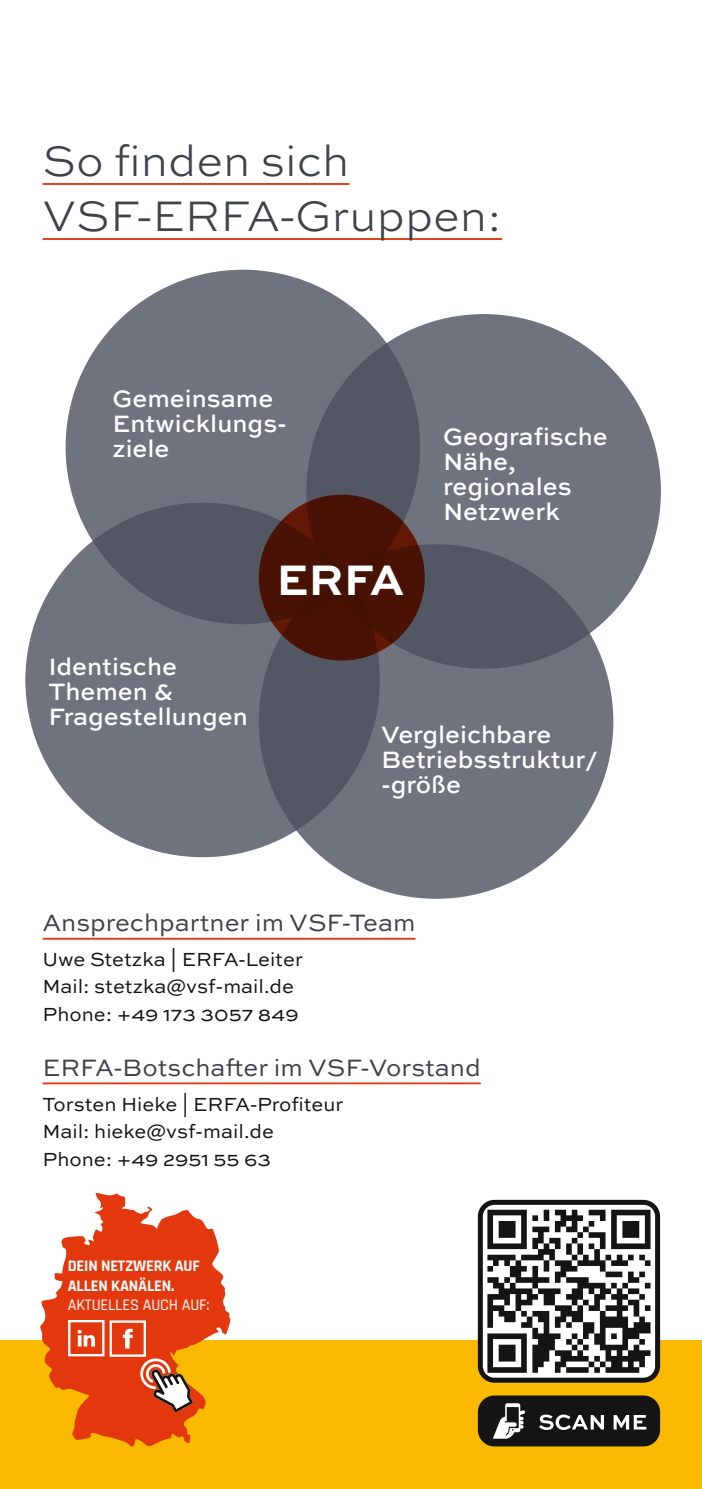
<style>
.page{position:relative;width:702px;height:1489px;background:#fff}
.page>*{position:absolute;margin:0;border:0;box-sizing:border-box;transform-origin:0 0}
.t1{font:300 45px/55px "Sweet Sans Pro";color:#3f4349}
.t2{font:700 45px "Sweet Sans Pro";color:#fff}
.t3{font:500 25px/25px "Sweet Sans Pro";color:#fff}
.t4{font:25px "Sweet Sans Pro";color:#3f4349}
.t5{font:20px/27.5px "Sweet Sans Pro";color:#131413}
.t6{font:700 16.25px/19.5px "Rajdhani";letter-spacing:-.01em;color:#fff}
.t7{font:500 16.25px "Rajdhani";letter-spacing:-.01em;color:#fff}
</style>
<div class="page">
<div style="left:0;top:1339px;width:702px;height:149px;background:#fbba00"></div>
<hr style="left:701px;top:815px;width:1px;height:298px;background:#e3380e">
<hr style="left:701px;top:1113px;width:1px;height:226px;background:#e3380e">
<hr style="left:43px;top:937px;width:372px;height:2px;background:#e3380e">
<hr style="left:43px;top:1082px;width:437px;height:2px;background:#e3380e">
<div style="left:480px;top:1202px;width:177px;height:177px;background:#fff;border-radius:14px"></div>
<svg style="left:487px;top:1209px;width:163px;height:163px"></svg>
<div style="left:478px;top:1199px;width:182px;height:183px;border:5px solid #131413;border-radius:14px"></div>
<div style="left:480px;top:1397px;width:177px;height:46px;background:#131413;border-radius:14px"></div>
<div style="left:478px;top:1395px;width:182px;height:51px;border:5px solid #131413;border-radius:14px"></div>
<svg style="left:539px;top:1414px;width:107px;height:15px"></svg>
<svg style="left:493px;top:1403px;width:32px;height:35px"></svg>
<hr style="left:43px;top:183px;width:306px;height:2px;background:#e3380e">
<hr style="left:43px;top:238px;width:459px;height:2px;background:#e3380e">
<svg style="left:40px;top:1192px;width:190px;height:254px;fill:#e3380e"></svg>
<svg style="left:139px;top:1357px;width:54px;height:55px;background:#cf8057"></svg>
<div style="left:68px;top:1319px;width:36px;height:37px;border:2px solid #fff"></div>
<svg style="left:77px;top:1329px;width:18px;height:17px"></svg>
<div style="left:110px;top:1320px;width:36px;height:36px;border:2px solid #fff"></div>
<svg style="left:123px;top:1328px;width:10px;height:20px"></svg>
<div style="left:66px;top:270px;width:354px;height:354px;background:#6f737e;border-radius:50%"></div>
<div style="left:259px;top:544px;width:354px;height:354px;background:#6f737e;border-radius:50%"></div>
<svg style="left:25px;top:502px;width:355px;height:355px;background:#656974"></svg>
<svg style="left:306px;top:314px;width:355px;height:354px;background:#656975"></svg>
<svg style="left:259px;top:494px;width:166px;height:166px;background:#4a1205"></svg>
<h1 class="t1" style="left:43px;top:132px;width:461px">So finden sich<br>VSF-ERFA-Gruppen:</h1>
<p class="t3" style="left:112px;top:385px;width:176px">Gemeinsame<br>Entwicklungs&shy;ziele</p>
<h1 class="t2" style="left:276px;top:545px;width:129px">ERFA</h1>
<p class="t3" style="left:443px;top:423px;width:166px">Geografische<br>Nähe, regionales<br>Netzwerk</p>
<p class="t3" style="left:48px;top:652px;width:201px">Identische<br>Themen &amp;<br>Fragestellungen</p>
<p class="t3" style="left:381px;top:720px;width:219px">Vergleichbare<br>Betriebsstruktur/ -größe</p>
<p class="t4" style="left:43px;top:904px;width:374px">Ansprechpartner im VSF-Team</p>
<p class="t5" style="left:43px;top:944px;width:262px">Uwe Stetzka | ERFA-Leiter<br>Mail: stetzka@vsf-mail.de<br>Phone: +49 173 3057 849</p>
<p class="t4" style="left:43px;top:1049px;width:439px">ERFA-Botschafter im VSF-Vorstand</p>
<p class="t5" style="left:43px;top:1089px;width:302px">Torsten Hieke | ERFA-Profiteur<br>Mail: hieke@vsf-mail.de<br>Phone: +49 2951 55 63</p>
<p class="t6" style="left:68px;top:1256px;width:133px">DEIN NETZWERK AUF<br>ALLEN KANÄLEN.</p>
<p class="t7" style="left:68px;top:1295px;width:143px">AKTUELLES AUCH AUF:</p>
</div>
